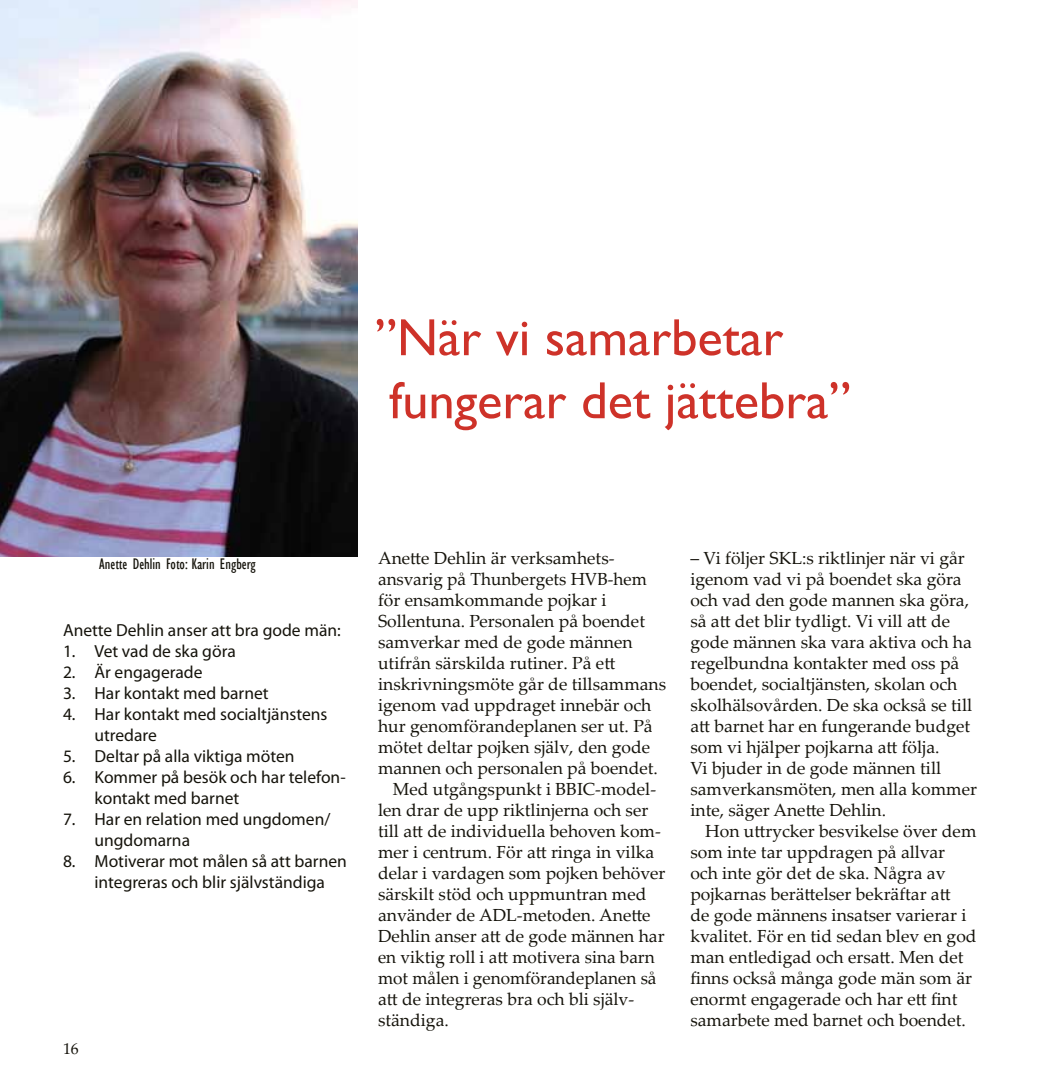
<style>
.page{position:relative;width:1042px;height:1092px;background:#fff}
.page>*{position:absolute;margin:0;border:0;box-sizing:border-box;transform-origin:0 0}
.t1{font:52.5px/63px "Gill Sans";color:#ce3229}
.t2{font:17.5px/21px "Palatino Linotype";color:#15130b}
.t3{font:17.5px/21px "Myriad Pro";color:#15130b}
.t4{font:condensed 15.75px "Gill Sans";color:#15130b}
.t5{font:15.75px "Palatino Linotype";color:#15130b}
</style>
<div class="page">
<img style="left:0;top:0;width:357px;height:556px">
<h1 class="t1" style="left:374px;top:307px;width:478px">”När vi samarbetar fungerar det jättebra”</h1>
<p class="t2" style="left:378px;top:546px;width:237px">Anette Dehlin är verksamhets-</p>
<p class="t2" style="left:378px;top:567px;width:270px">ansvarig på Thunbergets HVB-hem</p>
<p class="t2" style="left:378px;top:588px;width:230px">för ensamkommande pojkar i</p>
<p class="t2" style="left:378px;top:609px;width:268px">Sollentuna. Personalen på boendet</p>
<p class="t2" style="left:378px;top:630px;width:256px">samverkar med de gode männen</p>
<p class="t2" style="left:378px;top:651px;width:239px">utifrån särskilda rutiner. På ett</p>
<p class="t2" style="left:378px;top:672px;width:290px">inskrivningsmöte går de tillsammans</p>
<p class="t2" style="left:378px;top:693px;width:275px">igenom vad uppdraget innebär och</p>
<p class="t2" style="left:378px;top:714px;width:276px">hur genomförandeplanen ser ut. På</p>
<p class="t2" style="left:378px;top:735px;width:273px">mötet deltar pojken själv, den gode</p>
<p class="t2" style="left:378px;top:756px;width:281px">mannen och personalen på boendet.</p>
<p class="t2" style="left:393px;top:777px;width:265px">Med utgångspunkt i BBIC-model-</p>
<p class="t2" style="left:378px;top:798px;width:272px">len drar de upp riktlinjerna och ser</p>
<p class="t2" style="left:378px;top:819px;width:284px">till att de individuella behoven kom-</p>
<p class="t2" style="left:378px;top:840px;width:278px">mer i centrum. För att ringa in vilka</p>
<p class="t2" style="left:378px;top:861px;width:289px">delar i vardagen som pojken behöver</p>
<p class="t2" style="left:378px;top:882px;width:270px">särskilt stöd och uppmuntran med</p>
<p class="t2" style="left:378px;top:903px;width:274px">använder de ADL-metoden. Anette</p>
<p class="t2" style="left:378px;top:924px;width:288px">Dehlin anser att de gode männen har</p>
<p class="t2" style="left:378px;top:945px;width:278px">en viktig roll i att motivera sina barn</p>
<p class="t2" style="left:378px;top:966px;width:280px">mot målen i genomförandeplanen så</p>
<p class="t2" style="left:378px;top:987px;width:257px">att de integreras bra och bli själv-</p>
<p class="t2" style="left:378px;top:1008px;width:72px">ständiga.</p>
<p class="t4" style="left:99px;top:555px;width:158px">Anette Dehlin Foto: Karin Engberg</p>
<p class="t2" style="left:690px;top:546px;width:288px">– Vi följer SKL:s riktlinjer när vi går igenom vad vi på boendet ska göra och vad den gode mannen ska göra, så att det blir tydligt. Vi vill att de gode männen ska vara aktiva och ha regelbundna kontakter med oss på boendet, socialtjänsten, skolan och skolhälsovården. De ska också se till att barnet har en fungerande budget som vi hjälper pojkarna att följa.<br>Vi bjuder in de gode männen till samverkansmöten, men alla kommer inte, säger Anette Dehlin.</p>
<p class="t2" style="left:690px;top:819px;width:288px;text-indent:15px">Hon uttrycker besvikelse över dem som inte tar uppdragen på allvar och inte gör det de ska. Några av pojkarnas berättelser bekräftar att<br>de gode männens insatser varierar i kvalitet. För en tid sedan blev en god man entledigad och ersatt. Men det finns också många gode män som är enormt engagerade och har ett fint samarbete med barnet och boendet.</p>
<p class="t3" style="left:63px;top:619px;width:279px">Anette Dehlin anser att bra gode män:</p>
<p class="t3" style="left:63px;top:640px;width:174px">1. Vet vad de ska göra</p>
<p class="t3" style="left:63px;top:661px;width:141px">2. Är engagerade</p>
<p class="t3" style="left:63px;top:682px;width:207px">3. Har kontakt med barnet</p>
<p class="t3" style="left:94px;top:703px;width:234px;text-indent:-32px">4. Har kontakt med socialtjänstens utredare</p>
<p class="t3" style="left:63px;top:745px;width:233px">5. Deltar på alla viktiga möten</p>
<p class="t3" style="left:94px;top:766px;width:253px;text-indent:-32px">6. Kommer på besök och har telefon&shy;kontakt med barnet</p>
<p class="t3" style="left:94px;top:808px;width:237px;text-indent:-32px">7. Har en relation med ungdomen/ ungdomarna</p>
<p class="t3" style="left:63px;top:850px;width:285px;text-align:center">8. Motiverar mot målen så att barnen integreras och blir självständiga</p>
<p class="t5" style="left:63px;top:1037px;width:17px">16</p>
</div>
